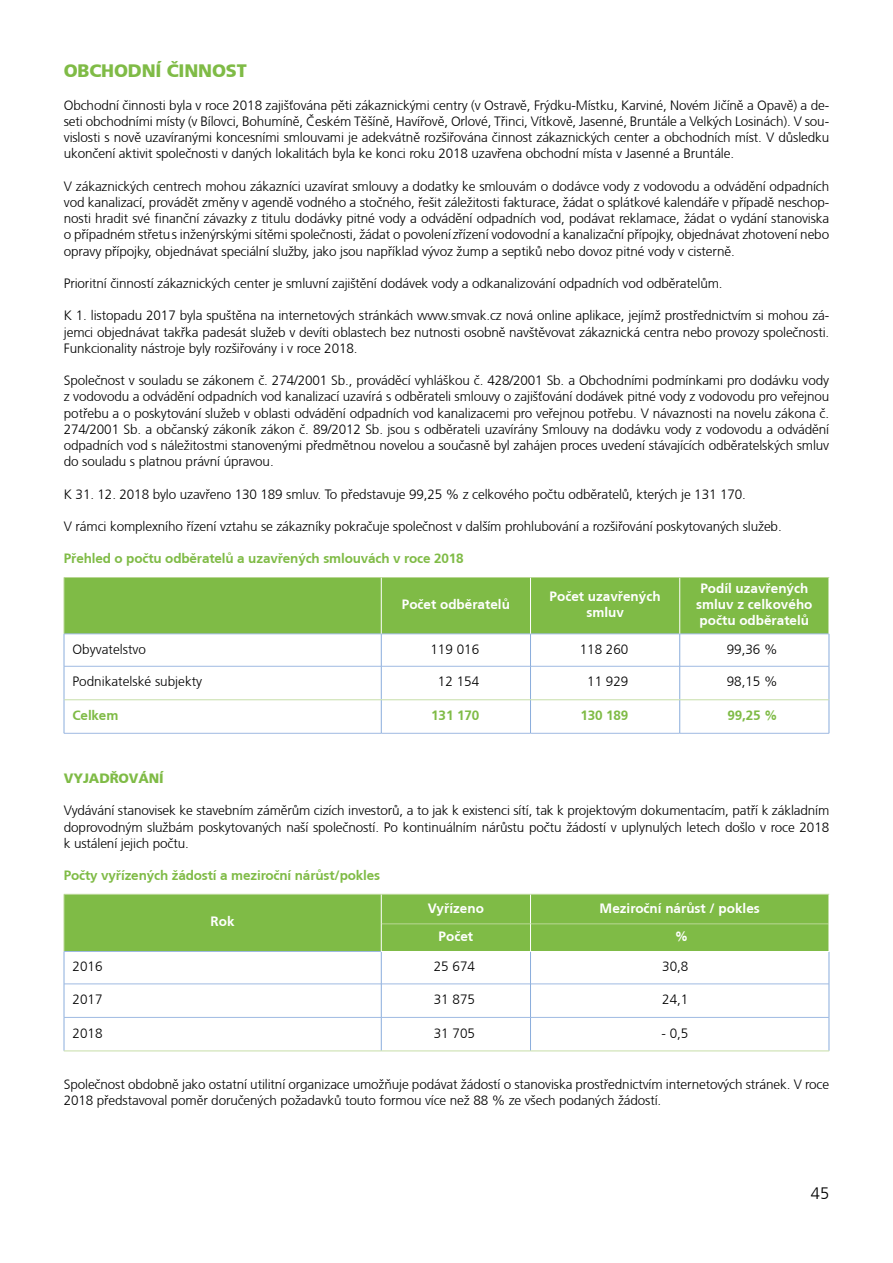
<style>
.page{position:relative;width:893px;height:1263px;background:#fff}
.page>*{position:absolute;margin:0;border:0;box-sizing:border-box;transform-origin:0 0}
.t1{font:900 18px "Frutiger CE";letter-spacing:-.01em;color:#7fbb46}
.t2{font:300 16.5px "Frutiger CE";color:#000}
.t3{font:300 13.5px/16.2px "Frutiger CE";letter-spacing:-.01em;color:#000;text-align:justify}
.t4{font:700 13.5px "Frutiger CE";letter-spacing:-.01em;color:#7fbb46}
.t5{font:700 13.5px/16.2px "Frutiger CE";color:#fff;text-align:center}
.t6{font:900 13.5px "Frutiger CE";letter-spacing:-.01em;color:#7fbb46}
</style>
<div class="page">
<div style="left:65px;top:578px;width:764px;height:56px;background:#7fbb46"></div>
<hr style="left:64px;top:634px;width:317px;height:1px;background:#9fbae2">
<hr style="left:381px;top:634px;width:149px;height:1px;background:#9fbae2">
<hr style="left:530px;top:634px;width:150px;height:1px;background:#9fbae2">
<hr style="left:680px;top:634px;width:149px;height:1px;background:#9fbae2">
<hr style="left:64px;top:666px;width:317px;height:1px;background:#9fbae2">
<hr style="left:381px;top:666px;width:149px;height:1px;background:#9fbae2">
<hr style="left:531px;top:666px;width:148px;height:1px;background:#9fbae2">
<hr style="left:680px;top:666px;width:149px;height:1px;background:#9fbae2">
<hr style="left:64px;top:733px;width:317px;height:1px;background:#9fbae2">
<hr style="left:381px;top:733px;width:149px;height:1px;background:#9fbae2">
<hr style="left:530px;top:733px;width:150px;height:1px;background:#9fbae2">
<hr style="left:680px;top:733px;width:149px;height:1px;background:#9fbae2">
<hr style="left:64px;top:634px;width:1px;height:32px;background:#8aaddc">
<hr style="left:381px;top:634px;width:1px;height:32px;background:#8aaddc">
<hr style="left:530px;top:634px;width:1px;height:32px;background:#8aaddc">
<hr style="left:679px;top:634px;width:1px;height:32px;background:#8aaddc">
<hr style="left:829px;top:634px;width:1px;height:32px;background:#8aaddc">
<hr style="left:64px;top:666px;width:1px;height:34px;background:#8aaddc">
<hr style="left:381px;top:666px;width:1px;height:33px;background:#8aaddc">
<hr style="left:530px;top:666px;width:1px;height:33px;background:#8aaddc">
<hr style="left:679px;top:666px;width:1px;height:33px;background:#8aaddc">
<hr style="left:829px;top:666px;width:1px;height:34px;background:#8aaddc">
<hr style="left:64px;top:700px;width:1px;height:33px;background:#8aaddc">
<hr style="left:381px;top:700px;width:1px;height:33px;background:#8aaddc">
<hr style="left:530px;top:700px;width:1px;height:33px;background:#8aaddc">
<hr style="left:679px;top:700px;width:1px;height:33px;background:#8aaddc">
<hr style="left:829px;top:700px;width:1px;height:33px;background:#8aaddc">
<hr style="left:64px;top:577px;width:317px;height:1px;background:#b9d794">
<hr style="left:64px;top:578px;width:1px;height:56px;background:#b9d794">
<hr style="left:381px;top:577px;width:149px;height:1px;background:#b9d794">
<hr style="left:530px;top:577px;width:150px;height:1px;background:#b9d794">
<hr style="left:680px;top:577px;width:149px;height:1px;background:#b9d794">
<hr style="left:381px;top:578px;width:1px;height:56px;background:#fff">
<hr style="left:530px;top:578px;width:1px;height:56px;background:#fff">
<hr style="left:679px;top:578px;width:1px;height:56px;background:#fff">
<hr style="left:64px;top:699px;width:317px;height:1px;background:#c6dea8">
<hr style="left:381px;top:699px;width:149px;height:1px;background:#c6dea8">
<hr style="left:530px;top:699px;width:150px;height:1px;background:#c6dea8">
<hr style="left:680px;top:699px;width:149px;height:1px;background:#c6dea8">
<hr style="left:64px;top:984px;width:317px;height:1px;background:#9fbae2">
<hr style="left:381px;top:984px;width:149px;height:1px;background:#9fbae2">
<hr style="left:531px;top:984px;width:298px;height:1px;background:#9fbae2">
<hr style="left:64px;top:1017px;width:317px;height:1px;background:#9fbae2">
<hr style="left:381px;top:1017px;width:149px;height:1px;background:#9fbae2">
<hr style="left:531px;top:1017px;width:298px;height:1px;background:#9fbae2">
<hr style="left:64px;top:952px;width:1px;height:32px;background:#8aaddc">
<hr style="left:381px;top:952px;width:1px;height:32px;background:#8aaddc">
<hr style="left:530px;top:952px;width:1px;height:32px;background:#8aaddc">
<hr style="left:829px;top:952px;width:1px;height:32px;background:#8aaddc">
<hr style="left:64px;top:984px;width:1px;height:33px;background:#8aaddc">
<hr style="left:381px;top:984px;width:1px;height:33px;background:#8aaddc">
<hr style="left:530px;top:984px;width:1px;height:33px;background:#8aaddc">
<hr style="left:829px;top:984px;width:1px;height:33px;background:#8aaddc">
<hr style="left:64px;top:1017px;width:1px;height:34px;background:#8aaddc">
<hr style="left:381px;top:1017px;width:1px;height:34px;background:#8aaddc">
<hr style="left:530px;top:1017px;width:1px;height:34px;background:#8aaddc">
<hr style="left:829px;top:1017px;width:1px;height:34px;background:#8aaddc">
<div style="left:64px;top:894px;width:766px;height:57px;background:#7fbb46"></div>
<hr style="left:64px;top:1051px;width:317px;height:1px;background:#c6dea8">
<hr style="left:381px;top:1051px;width:149px;height:1px;background:#c6dea8">
<hr style="left:530px;top:1051px;width:299px;height:1px;background:#c6dea8">
<hr style="left:64px;top:951px;width:317px;height:1px;background:#9fbae2">
<h1 class="t1" style="left:64px;top:60px;width:184px">OBCHODNÍ ČINNOST</h1>
<p class="t3" style="left:64px;top:97px;width:767px">Obchodní činnosti byla v roce 2018 zajišťována pěti zákaznickými centry (v Ostravě, Frýdku-Místku, Karviné, Novém Jičíně a Opavě) a de&shy;seti obchodními místy (v Bílovci, Bohumíně, Českém Těšíně, Havířově, Orlové, Třinci, Vítkově, Jasenné, Bruntále a Velkých Losinách). V sou&shy;vislosti s nově uzavíranými koncesními smlouvami je adekvátně rozšiřována činnost zákaznických center a obchodních míst. V důsledku ukončení aktivit společnosti v daných lokalitách byla ke konci roku 2018 uzavřena obchodní místa v Jasenné a Bruntále.</p>
<p class="t3" style="left:64px;top:178px;width:767px">V zákaznických centrech mohou zákazníci uzavírat smlouvy a dodatky ke smlouvám o dodávce vody z vodovodu a odvádění odpadních vod kanalizací, provádět změny v agendě vodného a stočného, řešit záležitosti fakturace, žádat o splátkové kalendáře v případě neschop&shy;nosti hradit své finanční závazky z titulu dodávky pitné vody a odvádění odpadních vod, podávat reklamace, žádat o vydání stanoviska o případném střetus inženýrskými sítěmi společnosti, žádat o povolení zřízení vodovodní a kanalizační přípojky, objednávat zhotovení nebo opravy přípojky, objednávat speciální služby, jako jsou například vývoz žump a septiků nebo dovoz pitné vody v cisterně.</p>
<p class="t3" style="left:64px;top:275px;width:660px">Prioritní činností zákaznických center je smluvní zajištění dodávek vody a odkanalizování odpadních vod odběratelům.</p>
<p class="t3" style="left:64px;top:307px;width:767px">K 1. listopadu 2017 byla spuštěna na internetových stránkách www.smvak.cz nová online aplikace, jejímž prostřednictvím si mohou zá&shy;jemci objednávat takřka padesát služeb v devíti oblastech bez nutnosti osobně navštěvovat zákaznická centra nebo provozy společnosti.<br>Funkcionality nástroje byly rozšiřovány i v roce 2018.</p>
<p class="t3" style="left:64px;top:372px;width:767px">Společnost v souladu se zákonem č. 274/2001 Sb., prováděcí vyhláškou č. 428/2001 Sb. a Obchodními podmínkami pro dodávku vody z vodovodu a odvádění odpadních vod kanalizací uzavírá s odběrateli smlouvy o zajišťování dodávek pitné vody z vodovodu pro veřejnou potřebu a o poskytování služeb v oblasti odvádění odpadních vod kanalizacemi pro veřejnou potřebu. V návaznosti na novelu zákona č.<br>274/2001 Sb. a občanský zákoník zákon č. 89/2012 Sb. jsou s odběrateli uzavírány Smlouvy na dodávku vody z vodovodu a odvádění odpadních vod s náležitostmi stanovenými předmětnou novelou a současně byl zahájen proces uvedení stávajících odběratelských smluv do souladu s platnou právní úpravou.</p>
<p class="t3" style="left:64px;top:486px;width:683px">K 31. 12. 2018 bylo uzavřeno 130 189 smluv. To představuje 99,25 % z celkového počtu odběratelů, kterých je 131 170.</p>
<p class="t3" style="left:64px;top:518px;width:719px">V rámci komplexního řízení vztahu se zákazníky pokračuje společnost v dalším prohlubování a rozšiřování poskytovaných služeb.</p>
<p class="t4" style="left:64px;top:550px;width:401px">Přehled o počtu odběratelů a uzavřených smlouvách v roce 2018</p>
<p class="t5" style="left:402px;top:596px;width:110px">Počet odběratelů</p>
<p class="t5" style="left:550px;top:588px;width:113px">Počet uzavřených smluv</p>
<p class="t5" style="left:696px;top:580px;width:118px">Podíl uzavřených smluv z celkového počtu odběratelů</p>
<p class="t3" style="left:73px;top:641px;width:75px">Obyvatelstvo</p>
<p class="t3" style="left:430px;top:641px;width:50px">119 016</p>
<p class="t3" style="left:580px;top:641px;width:50px">118 260</p>
<p class="t3" style="left:727px;top:641px;width:53px">99,36 %</p>
<p class="t3" style="left:73px;top:673px;width:131px">Podnikatelské subjekty</p>
<p class="t3" style="left:438px;top:673px;width:43px">12 154</p>
<p class="t3" style="left:587px;top:673px;width:43px">11 929</p>
<p class="t3" style="left:727px;top:673px;width:53px">98,15 %</p>
<p class="t4" style="left:73px;top:707px;width:47px">Celkem</p>
<p class="t4" style="left:431px;top:707px;width:49px">131 170</p>
<p class="t4" style="left:580px;top:707px;width:49px">130 189</p>
<p class="t4" style="left:727px;top:707px;width:52px">99,25 %</p>
<p class="t6" style="left:64px;top:770px;width:101px">VYJADŘOVÁNÍ</p>
<p class="t3" style="left:64px;top:802px;width:767px">Vydávání stanovisek ke stavebním záměrům cizích investorů, a to jak k existenci sítí, tak k projektovým dokumentacím, patří k základním doprovodným službám poskytovaných naší společností. Po kontinuálním nárůstu počtu žádostí v uplynulých letech došlo v roce 2018 k ustálení jejich počtu.</p>
<p class="t4" style="left:64px;top:867px;width:318px">Počty vyřízených žádostí a meziroční nárůst/pokles</p>
<p class="t5" style="left:211px;top:913px;width:26px">Rok</p>
<p class="t5" style="left:428px;top:900px;width:58px">Vyřízeno</p>
<p class="t5" style="left:600px;top:900px;width:162px">Meziroční nárůst / pokles</p>
<p class="t5" style="left:439px;top:928px;width:36px">Počet</p>
<p class="t5" style="left:675px;top:928px;width:15px">%</p>
<p class="t3" style="left:73px;top:958px;width:32px">2016</p>
<p class="t3" style="left:434px;top:958px;width:43px">25 674</p>
<p class="t3" style="left:662px;top:958px;width:28px">30,8</p>
<p class="t3" style="left:73px;top:991px;width:32px">2017</p>
<p class="t3" style="left:434px;top:991px;width:43px">31 875</p>
<p class="t3" style="left:662px;top:991px;width:28px">24,1</p>
<p class="t3" style="left:73px;top:1025px;width:32px">2018</p>
<p class="t3" style="left:434px;top:1025px;width:43px">31 705</p>
<p class="t3" style="left:661px;top:1025px;width:29px">- 0,5</p>
<p class="t3" style="left:64px;top:1076px;width:767px">Společnost obdobně jako ostatní utilitní organizace umožňuje podávat žádostí o stanoviska prostřednictvím internetových stránek. V roce<br>2018 představoval poměr doručených požadavků touto formou více než 88 % ze všech podaných žádostí.</p>
<p class="t2" style="left:811px;top:1183px;width:20px">45</p>
</div>
